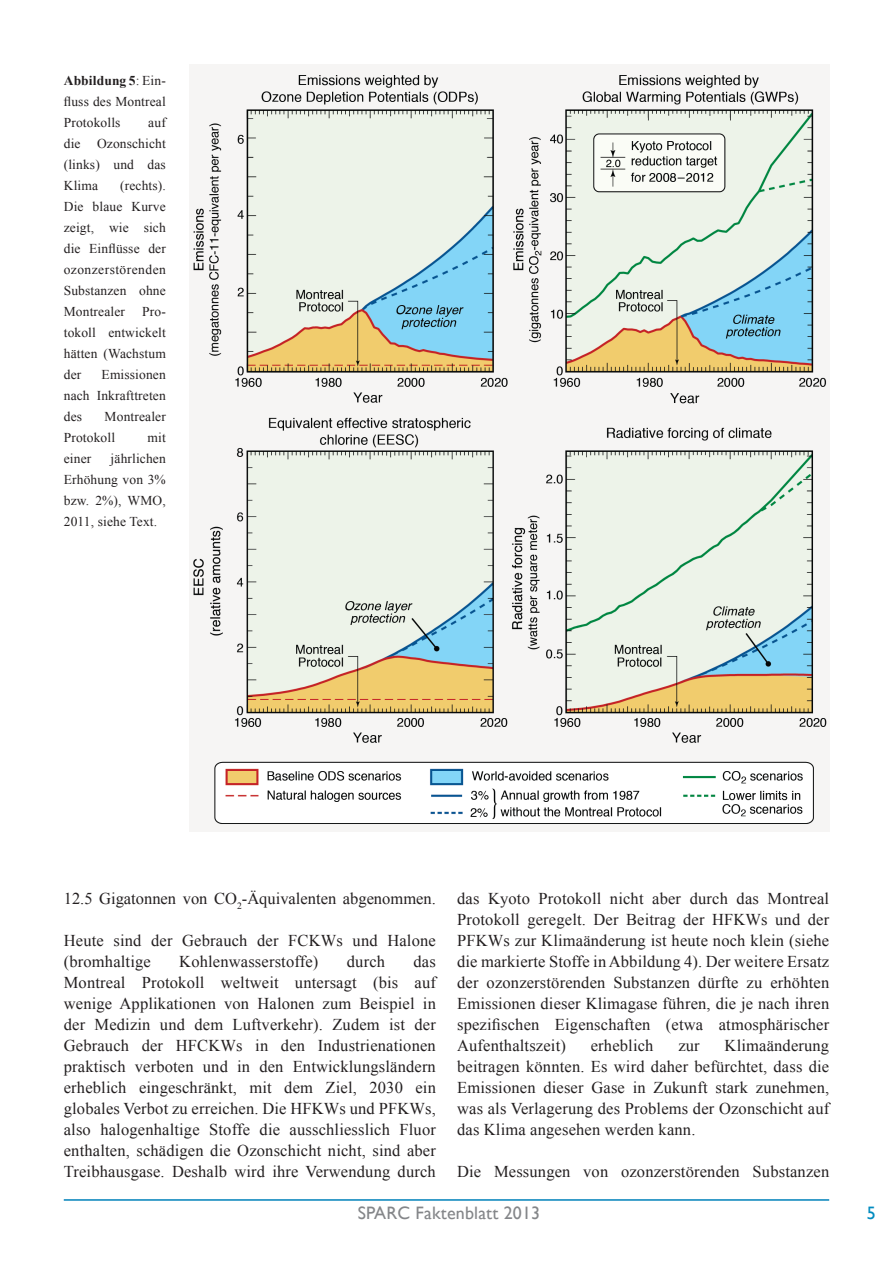
<style>
.page{position:relative;width:893px;height:1263px;background:#fff}
.page>*{position:absolute;margin:0;border:0;box-sizing:border-box;transform-origin:0 0}
.n__newsletter{font:18px "Gill Sans";letter-spacing:.01em;color:#848689}
.Page_n{font:18px "Gill Sans";color:#008bc0}
.Body_TXT{font:16.5px/21px "Times New Roman";letter-spacing:.01em;color:#231f20;text-align:justify}
.Figure_caption{font:13.5px/21px "Times New Roman";letter-spacing:.01em;color:#231f20;text-align:justify}
.s1{font-weight:700}
</style>
<div class="page">
<hr style="left:64px;top:1199px;width:765px;height:2px;background:#0082ba">
<img style="left:190px;top:64px;width:639px;height:767px">
<p class="Figure_caption" style="left:64px;top:70px;width:104px"><span class="s1">Abbildung 5</span>: Ein&shy;fluss des Montreal Protokolls</p>
<p class="Figure_caption" style="left:64px;top:112px;width:104px;text-indent:85px">auf die Ozonschicht (links) und das Klima</p>
<p class="Figure_caption" style="left:64px;top:175px;width:104px;text-indent:56px">(rechts).<br>Die blaue Kurve zeigt, wie sich die Einflüsse der ozonzerstörenden Substanzen ohne Montrealer</p>
<p class="Figure_caption" style="left:64px;top:301px;width:104px;text-indent:78px">Pro&shy;tokoll entwickelt hätten (Wachstum der</p>
<p class="Figure_caption" style="left:64px;top:364px;width:104px;text-indent:38px">Emissionen nach Inkrafttreten des</p>
<p class="Figure_caption" style="left:64px;top:406px;width:104px;text-indent:41px">Montrealer<br>Protokoll</p>
<p class="Figure_caption" style="left:148px;top:427px;width:20px">mit</p>
<p class="Figure_caption" style="left:64px;top:448px;width:104px;text-indent:47px">jährlichen Erhöhung von 3% bzw. 2%), WMO, 2011, siehe Text.</p>
<p class="Figure_caption" style="left:64px;top:448px;width:29px">einer</p>
<p class="Body_TXT" style="left:64px;top:888px;width:374px">12.5 Gigatonnen von CO<sub>2</sub>-Äquivalenten abgenommen.</p>
<p class="Body_TXT" style="left:64px;top:930px;width:374px">Heute sind der Gebrauch der FCKWs und Halone (bromhaltige</p>
<p class="Body_TXT" style="left:64px;top:951px;width:374px;text-indent:350px">das Montreal Protokoll weltweit untersagt (bis auf wenige Applikationen von Halonen zum Beispiel in der Medizin und dem Luftverkehr). Zudem ist der Gebrauch der HFCKWs in den Industrienationen praktisch verboten und in den Entwicklungsländern erheblich eingeschränkt, mit dem Ziel, 2030 ein globales Verbot zu erreichen. Die HFKWs und PFKWs, also halogenhaltige Stoffe die ausschliesslich Fluor enthalten, schädigen die Ozonschicht nicht, sind aber Treibhausgase. Deshalb wird ihre Verwendung durch</p>
<p class="Body_TXT" style="left:179px;top:951px;width:141px">Kohlenwasserstoffe)</p>
<p class="Body_TXT" style="left:347px;top:951px;width:40px">durch</p>
<p class="Body_TXT" style="left:457px;top:888px;width:374px">das Kyoto Protokoll nicht aber durch das Montreal Protokoll geregelt. Der Beitrag der HFKWs und der PFKWs zur Klimaänderung ist heute noch klein (siehe die markierte Stoffe in Abbildung 4). Der weitere Ersatz der ozonzerstörenden Substanzen dürfte zu erhöhten Emissionen dieser Klimagase führen, die je nach ihren spezifischen Eigenschaften (etwa atmosphärischer Aufenthaltszeit)</p>
<p class="Body_TXT" style="left:457px;top:1035px;width:374px;text-indent:267px">Klimaänderung beitragen könnten. Es wird daher befürchtet, dass die Emissionen dieser Gase in Zukunft stark zunehmen, was als Verlagerung des Problems der Ozonschicht auf das Klima angesehen werden kann.</p>
<p class="Body_TXT" style="left:457px;top:1161px;width:374px">Die Messungen von ozonzerstörenden Substanzen</p>
<p class="Body_TXT" style="left:591px;top:1035px;width:64px">erheblich</p>
<p class="Body_TXT" style="left:678px;top:1035px;width:23px">zur</p>
<p class="n__newsletter" style="left:358px;top:1202px;width:184px">SPARC Faktenblatt 2013</p>
<p class="Page_n" style="left:867px;top:1202px;width:10px">5</p>
</div>
